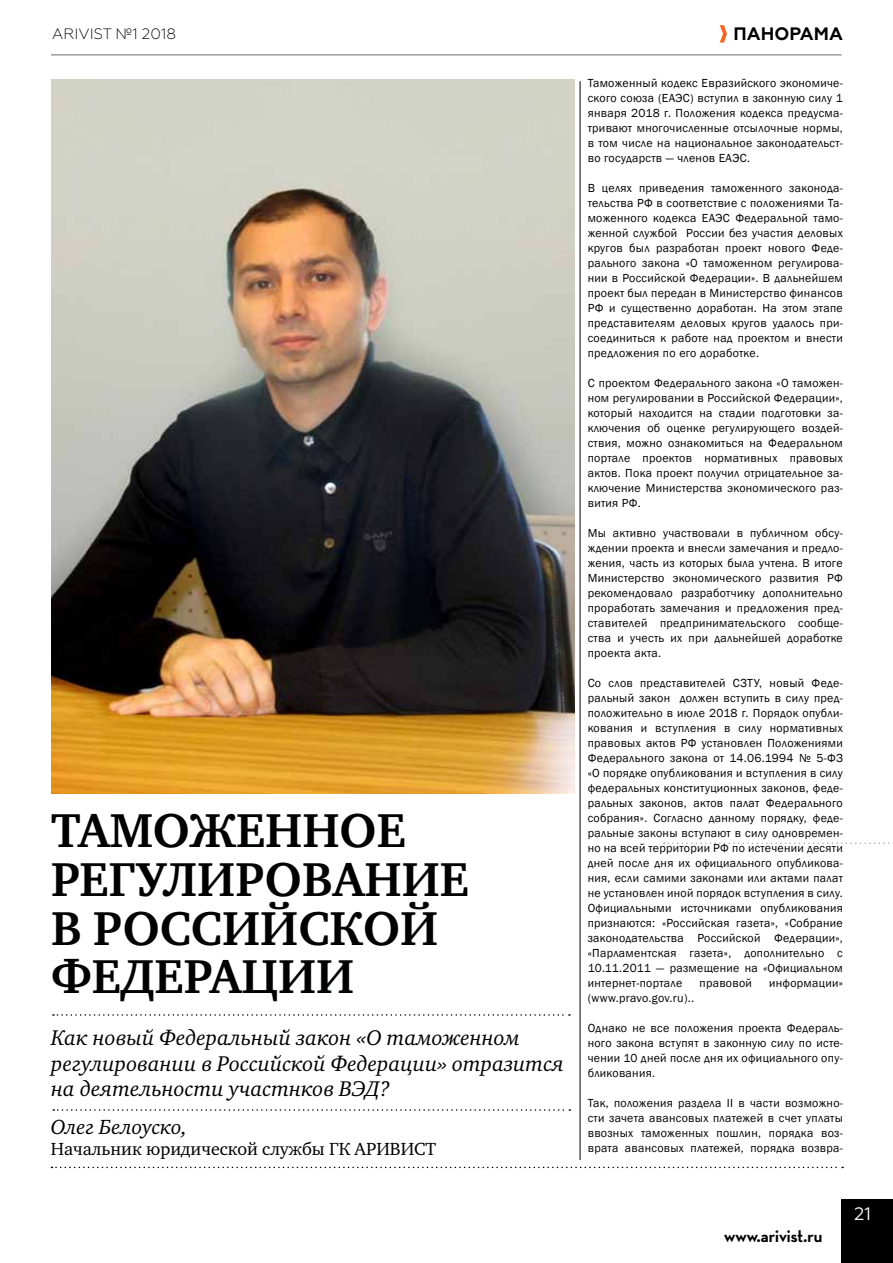
<style>
.page{position:relative;width:893px;height:1263px;background:#fff}
.page>*{position:absolute;margin:0;border:0;box-sizing:border-box;transform-origin:0 0}
.t1{font:700 48.75px/48.8px "Charter ITC";color:#000101}
.t2{font:italic 21.9px/25.5px "Charter ITC";color:#000}
.t3{font:italic 21px "Charter ITC";color:#000}
.t4{font:700 20.85px "Neutraface Display";color:#000}
.t5{font:18px "Charter ITC";color:#000}
.t6{font:700 18px "Geometria";color:#000}
.t7{font:18px "Geometria";color:#fff}
.t8{font:300 15px "Geometria";color:#000}
.t9{font:12px/15px "Franklin Gothic";letter-spacing:.025em;color:#000;text-align:justify}
</style>
<div class="page">
<svg style="left:720px;top:25px;width:7px;height:18px"></svg>
<div style="left:842px;top:1199px;width:51px;height:64px;background:#000"></div>
<hr style="left:51px;top:54px;width:791px;height:2px;background:#9d9fa2">
<img style="left:51px;top:80px;width:523px;height:713px">
<svg style="left:53px;top:1109px;width:517px;height:2px"></svg>
<hr style="left:580px;top:81px;width:1px;height:1079px;background:#000">
<svg style="left:53px;top:1014px;width:517px;height:2px"></svg>
<svg style="left:51px;top:1167px;width:792px;height:1px"></svg>
<svg style="left:664px;top:842px;width:229px;height:2px"></svg>
<p class="t8" style="left:52px;top:25px;width:125px">ARIVIST №1 2018</p>
<h3 class="t6" style="left:734px;top:23px;width:111px">ПАНОРАМА</h3>
<h1 class="t1" style="left:51px;top:807px;width:419px">ТАМОЖЕННОЕ<br>РЕГУЛИРОВАНИЕ<br>В РОССИЙСКОЙ<br>ФЕДЕРАЦИИ</h1>
<h2 class="t2" style="left:51px;top:1025px;width:514px">Как новый Федеральный закон «О таможенном регулировании в Российской Федерации» отразится на деятельности участнков ВЭД?</h2>
<h3 class="t3" style="left:51px;top:1114px;width:138px">Олег Белоуско,</h3>
<h3 class="t5" style="left:51px;top:1137px;width:387px">Начальник юридической службы ГК АРИВИСТ</h3>
<p class="t9" style="left:588px;top:75px;width:257px">Таможенный кодекс Евразийского экономиче&shy;ского союза (ЕАЭС) вступил в законную силу 1 января 2018 г. Положения кодекса предусма&shy;тривают многочисленные отсылочные нормы, в том числе на национальное законодательст&shy;во государств — членов ЕАЭС.</p>
<p class="t9" style="left:588px;top:180px;width:257px">В целях приведения таможенного законода&shy;тельства РФ в соответствие с положениями Та&shy;моженного кодекса ЕАЭС Федеральной тамо&shy;женной службой России без участия деловых кругов был разработан проект нового Феде&shy;рального закона «О таможенном регулирова&shy;нии в Российской Федерации». В дальнейшем проект был передан в Министерство финансов РФ и существенно доработан. На этом этапе представителям деловых кругов удалось при&shy;соединиться к работе над проектом и внести предложения по его доработке.</p>
<p class="t9" style="left:588px;top:375px;width:257px">С проектом Федерального закона «О таможен&shy;ном регулировании в Российской Федерации», который находится на стадии подготовки за&shy;ключения об оценке регулирующего воздей&shy;ствия, можно ознакомиться на Федеральном портале проектов нормативных правовых актов. Пока проект получил отрицательное за&shy;ключение Министерства экономического раз&shy;вития РФ.</p>
<p class="t9" style="left:588px;top:525px;width:257px">Мы активно участвовали в публичном обсу&shy;ждении проекта и внесли замечания и предло&shy;жения, часть из которых была учтена. В итоге Министерство экономического развития РФ рекомендовало разработчику дополнительно проработать замечания и предложения пред&shy;ставителей предпринимательского сообще&shy;ства и учесть их при дальнейшей доработке проекта акта.</p>
<p class="t9" style="left:588px;top:675px;width:257px">Со слов представителей СЗТУ, новый Феде&shy;ральный закон должен вступить в силу пред&shy;положительно в июле 2018 г. Порядок опубли&shy;кования и вступления в силу нормативных правовых актов РФ установлен Положениями Федерального закона от 14.06.1994 № 5-ФЗ «О порядке опубликования и вступления в силу федеральных конституционных законов, феде&shy;ральных законов, актов палат Федерального собрания». Согласно данному порядку, феде&shy;ральные законы вступают в силу одновремен&shy;но на всей территории РФ по истечении десяти дней после дня их официального опубликова&shy;ния, если самими законами или актами палат не установлен иной порядок вступления в силу.<br>Официальными источниками опубликования признаются: «Российская газета», «Собрание законодательства Российской Федерации», «Парламентская газета», дополнительно с 10.11.2011 — размещение на «Официальном интернет-портале</p>
<p class="t9" style="left:699px;top:975px;width:54px">правовой</p>
<p class="t9" style="left:769px;top:975px;width:75px">информации»</p>
<p class="t9" style="left:588px;top:990px;width:108px">(www.pravo.gov.ru)..</p>
<p class="t9" style="left:588px;top:1020px;width:257px">Однако не все положения проекта Федераль&shy;ного закона вступят в законную силу по исте&shy;чении 10 дней после дня их официального опу&shy;бликования.</p>
<p class="t9" style="left:588px;top:1095px;width:257px">Так, положения раздела II в части возможно&shy;сти зачета авансовых платежей в счет уплаты ввозных таможенных пошлин, порядка воз&shy;врата авансовых платежей, порядка возвра-</p>
<h3 class="t4" style="left:724px;top:1220px;width:100px">www.arivist.ru</h3>
<h3 class="t7" style="left:854px;top:1203px;width:19px">21</h3>
</div>
